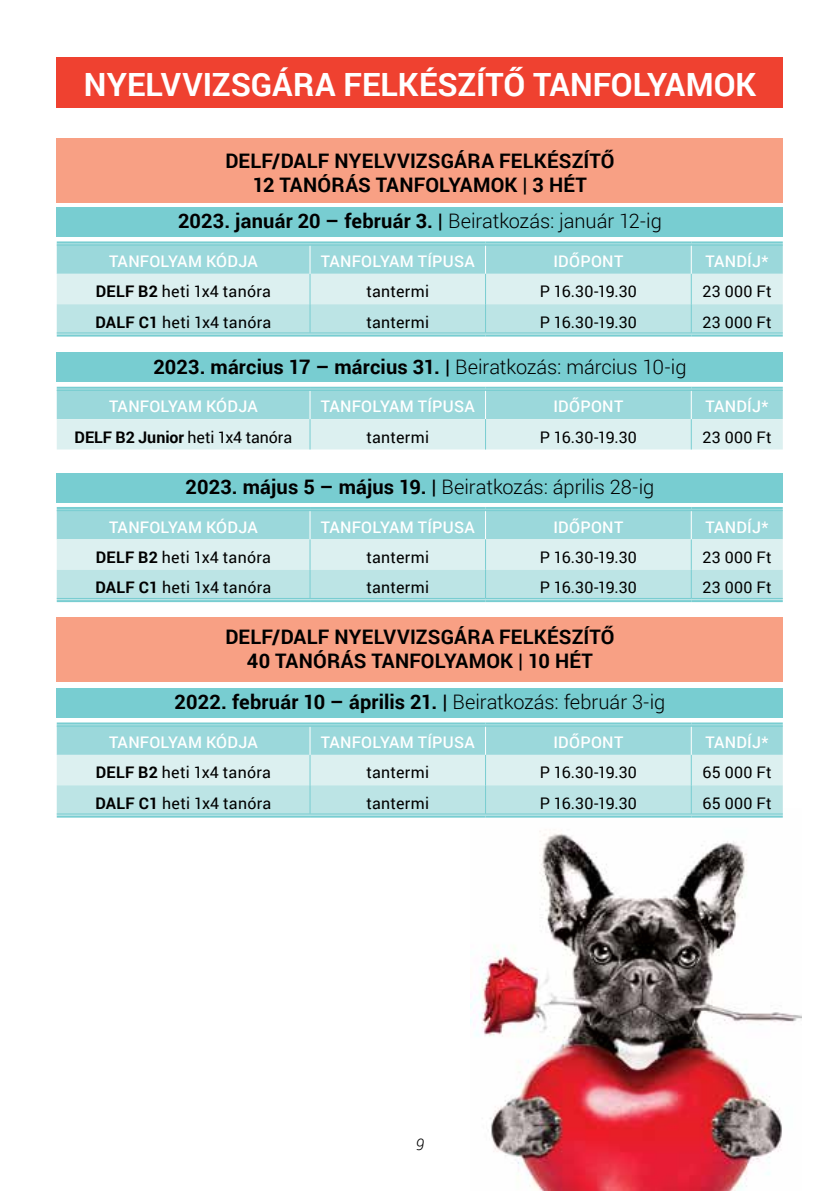
<style>
.page{position:relative;width:840px;height:1191px;background:#fff}
.page>*{position:absolute;margin:0;border:0;box-sizing:border-box;transform-origin:0 0}
.t1{font:700 32px "Roboto";color:#fff}
.t2{font:700 20px/24px "Roboto";letter-spacing:.01em;color:#000;text-align:center}
.t3{font:300 20px "Roboto";letter-spacing:-.005em;color:#000}
.t4{font:16px "Roboto";letter-spacing:.01em;color:#000}
.t5{font:500 16px "Roboto";letter-spacing:.015em;color:#fff}
.t6{font:italic 300 16px "Roboto";color:#000}
.s1{font-weight:300}
.s2{font-weight:700}
</style>
<div class="page">
<img style="left:470px;top:808px;width:330px;height:383px">
<div style="left:57px;top:57px;width:725px;height:50px;background:#ef4130"></div>
<div style="left:57px;top:617px;width:725px;height:65px;background:#f8a084"></div>
<hr style="left:57px;top:241px;width:253px;height:2px;background:#78cdd1">
<hr style="left:310px;top:241px;width:175px;height:2px;background:#78cdd1">
<hr style="left:485px;top:241px;width:206px;height:2px;background:#78cdd1">
<hr style="left:691px;top:241px;width:91px;height:2px;background:#78cdd1">
<hr style="left:57px;top:334px;width:253px;height:2px;background:#78cdd1">
<hr style="left:310px;top:334px;width:175px;height:2px;background:#78cdd1">
<hr style="left:485px;top:334px;width:206px;height:2px;background:#78cdd1">
<hr style="left:691px;top:334px;width:91px;height:2px;background:#78cdd1">
<svg style="left:57px;top:243px;width:725px;height:91px;background:#bae3e5"></svg>
<hr style="left:309px;top:274px;width:1px;height:30px;background:#78cdd1">
<hr style="left:485px;top:274px;width:1px;height:30px;background:#78cdd1">
<hr style="left:690px;top:274px;width:1px;height:30px;background:#78cdd1">
<hr style="left:57px;top:722px;width:253px;height:2px;background:#78cdd1">
<hr style="left:310px;top:722px;width:175px;height:2px;background:#78cdd1">
<hr style="left:485px;top:722px;width:206px;height:2px;background:#78cdd1">
<hr style="left:691px;top:722px;width:91px;height:2px;background:#78cdd1">
<hr style="left:57px;top:815px;width:253px;height:2px;background:#78cdd1">
<hr style="left:310px;top:815px;width:175px;height:2px;background:#78cdd1">
<hr style="left:485px;top:815px;width:206px;height:2px;background:#78cdd1">
<hr style="left:691px;top:815px;width:91px;height:2px;background:#78cdd1">
<svg style="left:57px;top:724px;width:725px;height:91px;background:#bae3e5"></svg>
<hr style="left:309px;top:755px;width:1px;height:30px;background:#78cdd1">
<hr style="left:485px;top:755px;width:1px;height:30px;background:#78cdd1">
<hr style="left:690px;top:755px;width:1px;height:30px;background:#78cdd1">
<hr style="left:57px;top:507px;width:253px;height:2px;background:#78cdd1">
<hr style="left:310px;top:507px;width:175px;height:2px;background:#78cdd1">
<hr style="left:485px;top:507px;width:206px;height:2px;background:#78cdd1">
<hr style="left:691px;top:507px;width:91px;height:2px;background:#78cdd1">
<hr style="left:57px;top:600px;width:253px;height:2px;background:#78cdd1">
<hr style="left:310px;top:600px;width:175px;height:2px;background:#78cdd1">
<hr style="left:485px;top:600px;width:206px;height:2px;background:#78cdd1">
<hr style="left:691px;top:600px;width:91px;height:2px;background:#78cdd1">
<svg style="left:57px;top:509px;width:725px;height:91px;background:#bae3e5"></svg>
<hr style="left:309px;top:539px;width:1px;height:31px;background:#78cdd1">
<hr style="left:485px;top:539px;width:1px;height:31px;background:#78cdd1">
<hr style="left:690px;top:539px;width:1px;height:31px;background:#78cdd1">
<svg style="left:57px;top:389px;width:725px;height:60px;background:#bbe4e5"></svg>
<hr style="left:57px;top:387px;width:253px;height:2px;background:#78cdd1">
<hr style="left:57px;top:390px;width:253px;height:1px;background:#78cdd1">
<hr style="left:310px;top:387px;width:175px;height:2px;background:#78cdd1">
<hr style="left:310px;top:390px;width:175px;height:1px;background:#78cdd1">
<hr style="left:485px;top:387px;width:206px;height:2px;background:#78cdd1">
<hr style="left:485px;top:390px;width:206px;height:1px;background:#78cdd1">
<hr style="left:691px;top:387px;width:91px;height:2px;background:#78cdd1">
<hr style="left:691px;top:390px;width:91px;height:1px;background:#78cdd1">
<hr style="left:309px;top:419px;width:1px;height:30px;background:#78cdd1">
<hr style="left:485px;top:419px;width:1px;height:30px;background:#78cdd1">
<hr style="left:690px;top:419px;width:1px;height:30px;background:#78cdd1">
<div style="left:57px;top:207px;width:725px;height:30px;background:#78cdd1"></div>
<div style="left:57px;top:688px;width:725px;height:30px;background:#78cdd1"></div>
<div style="left:57px;top:473px;width:725px;height:29px;background:#78cdd1"></div>
<div style="left:57px;top:353px;width:725px;height:29px;background:#78cdd1"></div>
<div style="left:57px;top:138px;width:725px;height:65px;background:#f8a084"></div>
<h1 class="t1" style="left:84px;top:62px;width:673px">NYELVVIZSGÁRA FELKÉSZÍTŐ TANFOLYAMOK</h1>
<p class="t2" style="left:225px;top:148px;width:390px">DELF/DALF NYELVVIZSGÁRA FELKÉSZÍTŐ<br>12 TANÓRÁS TANFOLYAMOK | 3 HÉT</p>
<p class="t2" style="left:178px;top:208px;width:485px">2023. január 20 – február 3. | <span class="s1">Beiratkozás: január 12-ig</span></p>
<p class="t5" style="left:109px;top:250px;width:150px">TANFOLYAM KÓDJA</p>
<p class="t5" style="left:320px;top:250px;width:155px">TANFOLYAM TÍPUSA</p>
<p class="t5" style="left:553px;top:250px;width:71px">IDŐPONT</p>
<p class="t5" style="left:705px;top:250px;width:64px">TANDÍJ*</p>
<p class="t4" style="left:96px;top:280px;width:177px"><span class="s2">DELF B2</span> heti 1x4 tanóra</p>
<p class="t4" style="left:366px;top:280px;width:64px">tantermi</p>
<p class="t4" style="left:539px;top:280px;width:98px">P 16.30-19.30</p>
<p class="t4" style="left:702px;top:280px;width:71px">23 000 Ft</p>
<p class="t4" style="left:95px;top:311px;width:177px"><span class="s2">DALF C1</span> heti 1x4 tanóra</p>
<p class="t4" style="left:366px;top:311px;width:64px">tantermi</p>
<p class="t4" style="left:539px;top:311px;width:98px">P 16.30-19.30</p>
<p class="t4" style="left:702px;top:311px;width:71px">23 000 Ft</p>
<p class="t2" style="left:153px;top:354px;width:534px">2023. március 17 – március 31. | <span class="s1">Beiratkozás: március 10-ig</span></p>
<p class="t5" style="left:109px;top:395px;width:150px">TANFOLYAM KÓDJA</p>
<p class="t5" style="left:320px;top:395px;width:155px">TANFOLYAM TÍPUSA</p>
<p class="t5" style="left:553px;top:395px;width:71px">IDŐPONT</p>
<p class="t5" style="left:705px;top:395px;width:64px">TANDÍJ*</p>
<p class="t4" style="left:75px;top:426px;width:219px"><span class="s2">DELF B2 Junior</span> heti 1x4 tanóra</p>
<p class="t4" style="left:366px;top:426px;width:64px">tantermi</p>
<p class="t4" style="left:539px;top:426px;width:98px">P 16.30-19.30</p>
<p class="t4" style="left:702px;top:426px;width:71px">23 000 Ft</p>
<p class="t3" style="left:185px;top:473px;width:470px"><span class="s2">2023. május 5 – május 19. |</span> Beiratkozás: április 28-ig</p>
<p class="t5" style="left:109px;top:515px;width:150px">TANFOLYAM KÓDJA</p>
<p class="t5" style="left:320px;top:515px;width:155px">TANFOLYAM TÍPUSA</p>
<p class="t5" style="left:553px;top:515px;width:71px">IDŐPONT</p>
<p class="t5" style="left:705px;top:515px;width:64px">TANDÍJ*</p>
<p class="t4" style="left:96px;top:546px;width:177px"><span class="s2">DELF B2</span> heti 1x4 tanóra</p>
<p class="t4" style="left:366px;top:546px;width:64px">tantermi</p>
<p class="t4" style="left:539px;top:546px;width:98px">P 16.30-19.30</p>
<p class="t4" style="left:702px;top:546px;width:71px">23 000 Ft</p>
<p class="t4" style="left:95px;top:576px;width:177px"><span class="s2">DALF C1</span> heti 1x4 tanóra</p>
<p class="t4" style="left:366px;top:576px;width:64px">tantermi</p>
<p class="t4" style="left:539px;top:576px;width:98px">P 16.30-19.30</p>
<p class="t4" style="left:702px;top:576px;width:71px">23 000 Ft</p>
<p class="t2" style="left:225px;top:624px;width:390px">DELF/DALF NYELVVIZSGÁRA FELKÉSZÍTŐ<br>40 TANÓRÁS TANFOLYAMOK | 10 HÉT</p>
<p class="t2" style="left:174px;top:689px;width:492px">2022. február 10 – április 21. | <span class="s1">Beiratkozás: február 3-ig</span></p>
<p class="t5" style="left:109px;top:731px;width:150px">TANFOLYAM KÓDJA</p>
<p class="t5" style="left:320px;top:731px;width:155px">TANFOLYAM TÍPUSA</p>
<p class="t5" style="left:553px;top:731px;width:71px">IDŐPONT</p>
<p class="t5" style="left:705px;top:731px;width:64px">TANDÍJ*</p>
<p class="t4" style="left:96px;top:761px;width:177px"><span class="s2">DELF B2</span> heti 1x4 tanóra</p>
<p class="t4" style="left:366px;top:761px;width:64px">tantermi</p>
<p class="t4" style="left:539px;top:761px;width:98px">P 16.30-19.30</p>
<p class="t4" style="left:702px;top:761px;width:71px">65 000 Ft</p>
<p class="t4" style="left:95px;top:792px;width:177px"><span class="s2">DALF C1</span> heti 1x4 tanóra</p>
<p class="t4" style="left:366px;top:792px;width:64px">tantermi</p>
<p class="t4" style="left:539px;top:792px;width:98px">P 16.30-19.30</p>
<p class="t4" style="left:702px;top:792px;width:71px">65 000 Ft</p>
<p class="t6" style="left:415px;top:1132px;width:10px">9</p>
</div>
